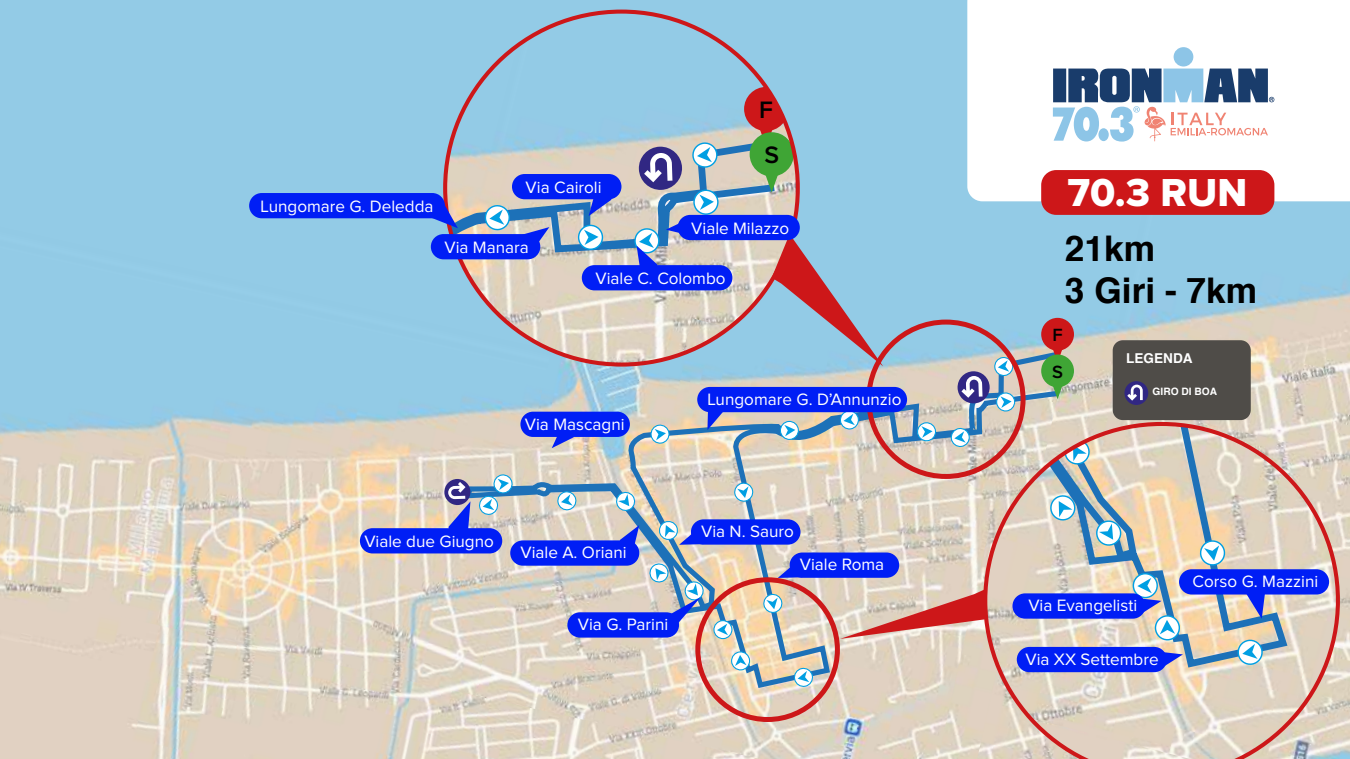
<style>
.page{position:relative;width:1350px;height:759px;background:#fff}
.page>*{position:absolute;margin:0;border:0;box-sizing:border-box;transform-origin:0 0}
.t1{font:40.38px "Proxima Nova A Extrabld";color:#fff}
.t2{font:700 35.38px/42.4px "Helvetica";color:#000}
.t3{font:600 24.62px/45.2px "Proxima Nova A";color:#000}
.t4{font:600 18.25px "Proxima Nova A";color:#000}
.t5{font:17.12px "Proxima Nova";color:#fff}
.t6{font:700 13.62px "Helvetica";color:#fff}
.t7{font:700 10.12px "Helvetica";color:#fff}
</style>
<div class="page">
<img style="left:629px;top:0;width:348px;height:758px">
<img style="left:0;top:0;width:629px;height:758px">
<img style="left:48px;top:608px;width:712px;height:150px">
<img style="left:938px;top:690px;width:39px;height:68px">
<img style="left:977px;top:201px;width:373px;height:557px">
<svg style="left:462px;top:348px;width:602px;height:342px;background:#d0ccc3"></svg>
<svg style="left:994px;top:356px;width:19px;height:20px"></svg>
<svg style="left:951px;top:427px;width:19px;height:20px"></svg>
<svg style="left:840px;top:412px;width:19px;height:17px"></svg>
<svg style="left:650px;top:424px;width:20px;height:20px"></svg>
<svg style="left:615px;top:490px;width:21px;height:21px"></svg>
<svg style="left:479px;top:474px;width:34px;height:41px"></svg>
<svg style="left:557px;top:490px;width:20px;height:20px"></svg>
<svg style="left:714px;top:620px;width:18px;height:18px"></svg>
<div style="left:713px;top:619px;width:20px;height:20px;border:1px solid #009fe3;border-radius:50%"></div>
<svg style="left:717px;top:623px;width:11px;height:12px"></svg>
<svg style="left:731px;top:651px;width:19px;height:19px"></svg>
<div style="left:731px;top:650px;width:19px;height:20px;border:1px solid #009fe3;border-radius:50%"></div>
<svg style="left:735px;top:654px;width:12px;height:11px"></svg>
<svg style="left:794px;top:667px;width:19px;height:20px"></svg>
<svg style="left:763px;top:593px;width:20px;height:20px"></svg>
<svg style="left:734px;top:482px;width:20px;height:19px"></svg>
<svg style="left:780px;top:421px;width:19px;height:18px"></svg>
<div style="left:780px;top:420px;width:19px;height:20px;border:1px solid #009fe3;border-radius:50%"></div>
<svg style="left:784px;top:424px;width:11px;height:12px"></svg>
<svg style="left:917px;top:422px;width:19px;height:19px"></svg>
<div style="left:917px;top:422px;width:19px;height:19px;border:1px solid #009fe3;border-radius:50%"></div>
<svg style="left:921px;top:426px;width:12px;height:11px"></svg>
<svg style="left:996px;top:392px;width:19px;height:19px"></svg>
<div style="left:996px;top:392px;width:19px;height:19px;border:1px solid #009fe3;border-radius:50%"></div>
<svg style="left:1001px;top:396px;width:11px;height:12px"></svg>
<svg style="left:444px;top:478px;width:27px;height:27px"></svg>
<svg style="left:983px;top:422px;width:357px;height:336px;background:#d6c9bc"></svg>
<img style="left:781px;top:137px;width:17px;height:83px">
<svg style="left:445px;top:12px;width:336px;height:352px;background:#afc4cf"></svg>
<svg style="left:744px;top:87px;width:44px;height:44px"></svg>
<svg style="left:755px;top:103px;width:28px;height:89px"></svg>
<div style="left:750px;top:132px;width:44px;height:44px;background:#3fa535;border-radius:50%"></div>
<svg style="left:692px;top:142px;width:25px;height:25px"></svg>
<svg style="left:485px;top:204px;width:25px;height:26px"></svg>
<svg style="left:578px;top:225px;width:25px;height:24px"></svg>
<div style="left:578px;top:224px;width:25px;height:26px;border:1px solid #009fe3;border-radius:50%"></div>
<svg style="left:584px;top:229px;width:14px;height:16px"></svg>
<svg style="left:694px;top:190px;width:24px;height:24px"></svg>
<div style="left:693px;top:189px;width:26px;height:26px;border:1px solid #009fe3;border-radius:50%"></div>
<svg style="left:699px;top:194px;width:15px;height:16px"></svg>
<svg style="left:638px;top:146px;width:44px;height:44px"></svg>
<div style="left:1041px;top:318px;width:33px;height:32px;background:#cd1719;border-radius:50%"></div>
<div style="left:957px;top:371px;width:33px;height:32px;background:#312783;border-radius:50%"></div>
<svg style="left:961px;top:375px;width:22px;height:22px"></svg>
<svg style="left:840px;top:589px;width:146px;height:49px;background:#db9e94"></svg>
<svg style="left:772px;top:234px;width:111px;height:132px;background:#a1a3b8"></svg>
<div style="left:695px;top:577px;width:145px;height:144px;border:5px solid #cd1719;border-radius:50%"></div>
<div style="left:866px;top:319px;width:160px;height:160px;border:5px solid #cd1719;border-radius:50%"></div>
<svg style="left:967px;top:0;width:308px;height:201px"></svg>
<div style="left:1113px;top:340px;width:138px;height:80px;background:#4f4c48;border-radius:10px"></div>
<div style="left:1124px;top:381px;width:24px;height:24px;background:#312783;border-radius:50%"></div>
<svg style="left:1127px;top:384px;width:16px;height:16px"></svg>
<svg style="left:448px;top:481px;width:22px;height:47px"></svg>
<svg style="left:620px;top:525px;width:19px;height:24px"></svg>
<svg style="left:658px;top:520px;width:42px;height:24px"></svg>
<svg style="left:778px;top:561px;width:21px;height:16px"></svg>
<svg style="left:707px;top:412px;width:16px;height:18px"></svg>
<svg style="left:1131px;top:577px;width:31px;height:36px"></svg>
<svg style="left:1165px;top:651px;width:18px;height:16px"></svg>
<svg style="left:1246px;top:594px;width:20px;height:24px"></svg>
<svg style="left:648px;top:562px;width:57px;height:72px;background:#a7b6c6"></svg>
<svg style="left:552px;top:437px;width:22px;height:11px"></svg>
<svg style="left:520px;top:227px;width:29px;height:23px"></svg>
<svg style="left:431px;top:204px;width:27px;height:24px"></svg>
<svg style="left:589px;top:199px;width:22px;height:17px"></svg>
<svg style="left:666px;top:217px;width:17px;height:19px"></svg>
<svg style="left:634px;top:227px;width:25px;height:38px"></svg>
<div style="left:360px;top:528px;width:142px;height:25px;background:#001ef5;border-radius:13px"></div>
<div style="left:510px;top:540px;width:129px;height:25px;background:#001ef5;border-radius:13px"></div>
<div style="left:691px;top:519px;width:110px;height:25px;background:#001ef5;border-radius:13px"></div>
<div style="left:790px;top:552px;width:109px;height:25px;background:#001ef5;border-radius:13px"></div>
<div style="left:697px;top:387px;width:210px;height:25px;background:#001ef5;border-radius:13px"></div>
<div style="left:1012px;top:593px;width:133px;height:25px;background:#001ef5;border-radius:13px"></div>
<div style="left:1017px;top:646px;width:150px;height:26px;background:#001ef5;border-radius:13px"></div>
<div style="left:1179px;top:569px;width:150px;height:25px;background:#001ef5;border-radius:13px"></div>
<div style="left:567px;top:612px;width:112px;height:25px;background:#001ef5;border-radius:13px"></div>
<div style="left:520px;top:411px;width:110px;height:26px;background:#001ef5;border-radius:13px"></div>
<div style="left:431px;top:234px;width:109px;height:25px;background:#001ef5;border-radius:13px"></div>
<div style="left:249px;top:193px;width:196px;height:25px;background:#001ef5;border-radius:13px"></div>
<div style="left:512px;top:174px;width:109px;height:25px;background:#001ef5;border-radius:13px"></div>
<div style="left:678px;top:215px;width:122px;height:25px;background:#001ef5;border-radius:13px"></div>
<div style="left:582px;top:265px;width:150px;height:25px;background:#001ef5;border-radius:13px"></div>
<div style="left:1041px;top:170px;width:233px;height:45px;background:#cd1719;border-radius:15px"></div>
<div style="left:1174px;top:47px;width:19px;height:19px;background:#8dc5e7;border-radius:50%"></div>
<svg style="left:1053px;top:68px;width:221px;height:74px"></svg>
<svg style="left:1049px;top:348px;width:17px;height:51px"></svg>
<div style="left:1041px;top:354px;width:33px;height:33px;background:#3fa535;border-radius:50%"></div>
<p class="t5" style="left:261px;top:198px;width:175px">Lungomare G. Deledda</p>
<p class="t5" style="left:526px;top:179px;width:77px">Via Cairoli</p>
<h3 class="t3" style="left:759px;top:87px;width:21px">F<br>S</h3>
<p class="t5" style="left:444px;top:239px;width:86px">Via Manara</p>
<p class="t5" style="left:691px;top:220px;width:100px">Viale Milazzo</p>
<p class="t5" style="left:595px;top:270px;width:132px">Viale C. Colombo</p>
<p class="t5" style="left:525px;top:416px;width:101px">Via Mascagni</p>
<p class="t5" style="left:707px;top:391px;width:196px">Lungomare G. D’Annunzio</p>
<p class="t5" style="left:364px;top:533px;width:131px">Viale due Giugno</p>
<p class="t5" style="left:520px;top:544px;width:108px">Viale A. Oriani</p>
<p class="t5" style="left:578px;top:616px;width:92px">Via G. Parini</p>
<p class="t5" style="left:701px;top:523px;width:94px">Via N. Sauro</p>
<p class="t5" style="left:800px;top:556px;width:86px">Viale Roma</p>
<h1 class="t1" style="left:1068px;top:169px;width:181px">70.3 RUN</h1>
<h2 class="t2" style="left:1065px;top:227px;width:194px">21km<br>3 Giri - 7km</h2>
<p class="t4" style="left:1052px;top:324px;width:12px">F</p>
<p class="t4" style="left:1052px;top:361px;width:12px">S</p>
<p class="t6" style="left:1126px;top:347px;width:68px">LEGENDA</p>
<p class="t7" style="left:1153px;top:383px;width:66px">GIRO DI BOA</p>
<p class="t5" style="left:1193px;top:573px;width:127px">Corso G. Mazzini</p>
<p class="t5" style="left:1028px;top:597px;width:110px">Via Evangelisti</p>
<p class="t5" style="left:1026px;top:651px;width:135px">Via XX Settembre</p>
</div>
